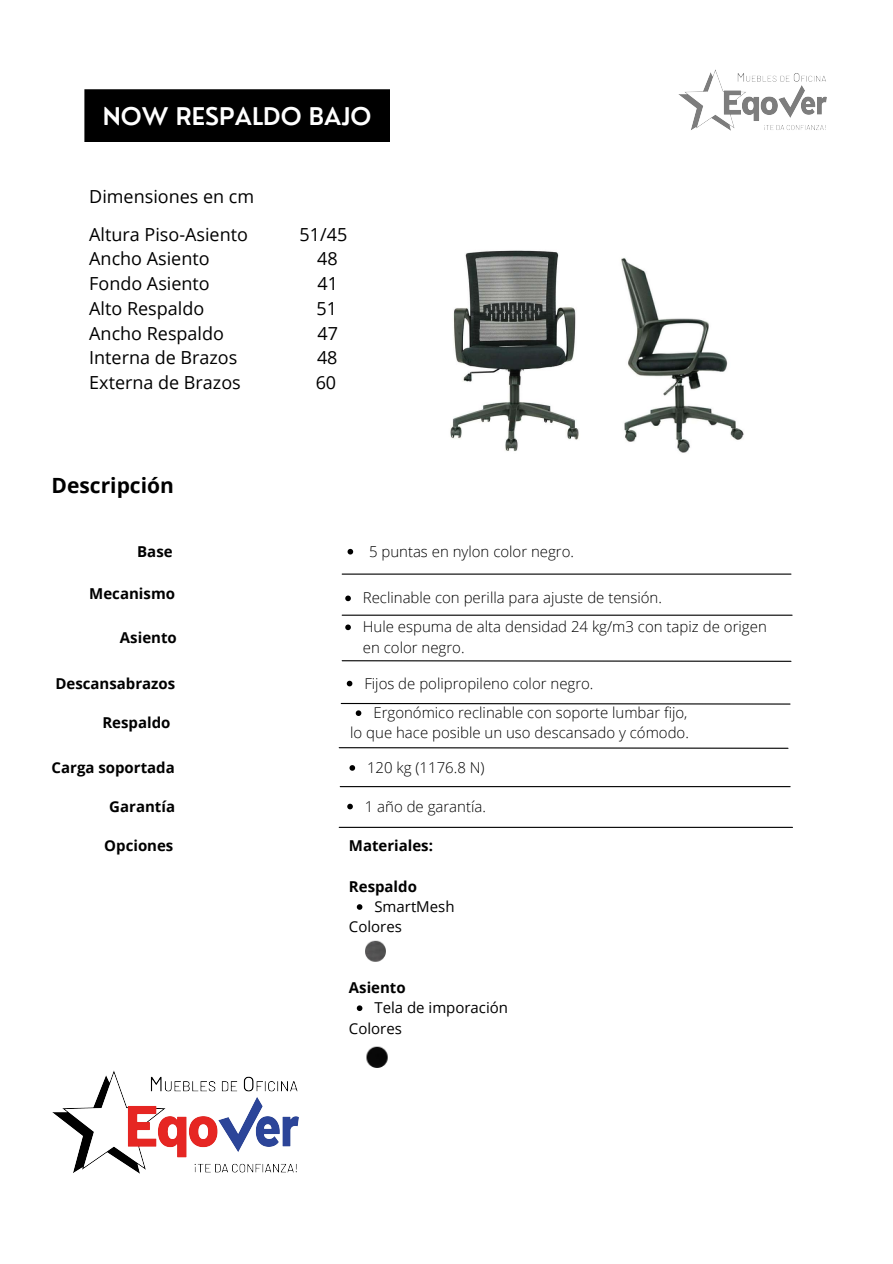
<style>
.page{position:relative;width:893px;height:1264px;background:#fff}
.page>*{position:absolute;margin:0;border:0;box-sizing:border-box;transform-origin:0 0}
.t1{font:600 23.7px "Nourd";color:#fff}
.t2{font:700 21px "Open Sans";color:#000}
.t3{font:18px/37.3px "Open Sans";color:#000}
.t4{font:300 15px/29px "Open Sans";color:#000}
.t5{font:700 15px "Open Sans";color:#000}
.t6{font:15px "Open Sans";color:#000}
</style>
<div class="page">
<div style="left:84px;top:89px;width:306px;height:53px;background:#000"></div>
<hr style="left:342px;top:573px;width:448px;height:1px;background:#000">
<hr style="left:342px;top:614px;width:450px;height:1px;background:#000">
<svg style="left:341px;top:660px;width:451px;height:2px"></svg>
<hr style="left:339px;top:826px;width:453px;height:2px;background:#000">
<hr style="left:340px;top:786px;width:450px;height:1px;background:#000">
<svg style="left:338px;top:747px;width:451px;height:2px"></svg>
<svg style="left:357px;top:904px;width:5px;height:5px"></svg>
<svg style="left:357px;top:1005px;width:5px;height:6px"></svg>
<img style="left:365px;top:940px;width:21px;height:22px">
<img style="left:366px;top:1046px;width:22px;height:22px">
<img style="left:450px;top:250px;width:129px;height:201px">
<img style="left:621px;top:258px;width:123px;height:195px">
<svg style="left:347px;top:803px;width:6px;height:6px"></svg>
<svg style="left:347px;top:549px;width:6px;height:5px"></svg>
<svg style="left:345px;top:595px;width:6px;height:6px"></svg>
<svg style="left:345px;top:624px;width:6px;height:6px"></svg>
<svg style="left:349px;top:765px;width:6px;height:5px"></svg>
<svg style="left:347px;top:680px;width:5px;height:6px"></svg>
<svg style="left:340px;top:702px;width:451px;height:14px"></svg>
<img style="left:52px;top:1070px;width:247px;height:103px">
<img style="left:678px;top:69px;width:148px;height:62px">
<h1 class="t1" style="left:103px;top:101px;width:270px">NOW RESPALDO BAJO</h1>
<p class="t3" style="left:89px;top:178px;width:166px">Dimensiones en cm<br>Altura Piso-Asiento</p>
<p class="t3" style="left:299px;top:215px;width:49px">51/45</p>
<p class="t3" style="left:89px;top:240px;width:122px">Ancho Asiento</p>
<p class="t3" style="left:317px;top:240px;width:22px">48</p>
<p class="t3" style="left:89px;top:264px;width:122px">Fondo Asiento</p>
<p class="t3" style="left:317px;top:264px;width:22px">41</p>
<p class="t3" style="left:89px;top:289px;width:116px">Alto Respaldo</p>
<p class="t3" style="left:316px;top:289px;width:22px">51</p>
<p class="t3" style="left:89px;top:314px;width:136px">Ancho Respaldo</p>
<p class="t3" style="left:317px;top:314px;width:22px">47</p>
<p class="t3" style="left:89px;top:339px;width:150px">Interna de Brazos</p>
<p class="t3" style="left:317px;top:339px;width:22px">48</p>
<p class="t3" style="left:89px;top:363px;width:153px">Externa de Brazos</p>
<p class="t3" style="left:316px;top:363px;width:22px">60</p>
<h2 class="t2" style="left:52px;top:471px;width:124px">Descripción</h2>
<p class="t5" style="left:137px;top:540px;width:37px">Base</p>
<p class="t4" style="left:369px;top:536px;width:206px">5 puntas en nylon color negro.</p>
<p class="t4" style="left:363px;top:583px;width:405px">Reclinable con perilla para ajuste de tensión.<br>Hule espuma de alta densidad 24 kg/m3 con tapiz de origen</p>
<p class="t4" style="left:363px;top:632px;width:103px">en color negro.</p>
<p class="t5" style="left:89px;top:583px;width:87px">Mecanismo</p>
<p class="t5" style="left:120px;top:626px;width:58px">Asiento</p>
<p class="t5" style="left:55px;top:672px;width:121px">Descansabrazos</p>
<p class="t5" style="left:102px;top:712px;width:70px">Respaldo</p>
<p class="t5" style="left:52px;top:757px;width:125px">Carga soportada</p>
<p class="t4" style="left:373px;top:668px;width:315px;line-height:29.5px;text-indent:-9px">Fijos de polipropileno color negro.<br>Ergonómico reclinable con soporte lumbar fijo,</p>
<p class="t4" style="left:350px;top:718px;width:340px">lo que hace posible un uso descansado y cómodo.</p>
<p class="t4" style="left:367px;top:752px;width:119px">120 kg (1176.8 N)</p>
<p class="t5" style="left:109px;top:795px;width:67px">Garantía</p>
<p class="t4" style="left:365px;top:791px;width:123px">1 año de garantía.</p>
<p class="t5" style="left:104px;top:835px;width:71px">Opciones</p>
<p class="t5" style="left:349px;top:835px;width:86px">Materiales:</p>
<p class="t5" style="left:349px;top:875px;width:70px">Respaldo</p>
<p class="t6" style="left:349px;top:916px;width:54px">Colores</p>
<p class="t6" style="left:374px;top:896px;width:82px">SmartMesh</p>
<p class="t5" style="left:349px;top:977px;width:58px">Asiento</p>
<p class="t6" style="left:349px;top:1017px;width:54px">Colores</p>
<p class="t6" style="left:374px;top:997px;width:135px">Tela de imporación</p>
</div>
